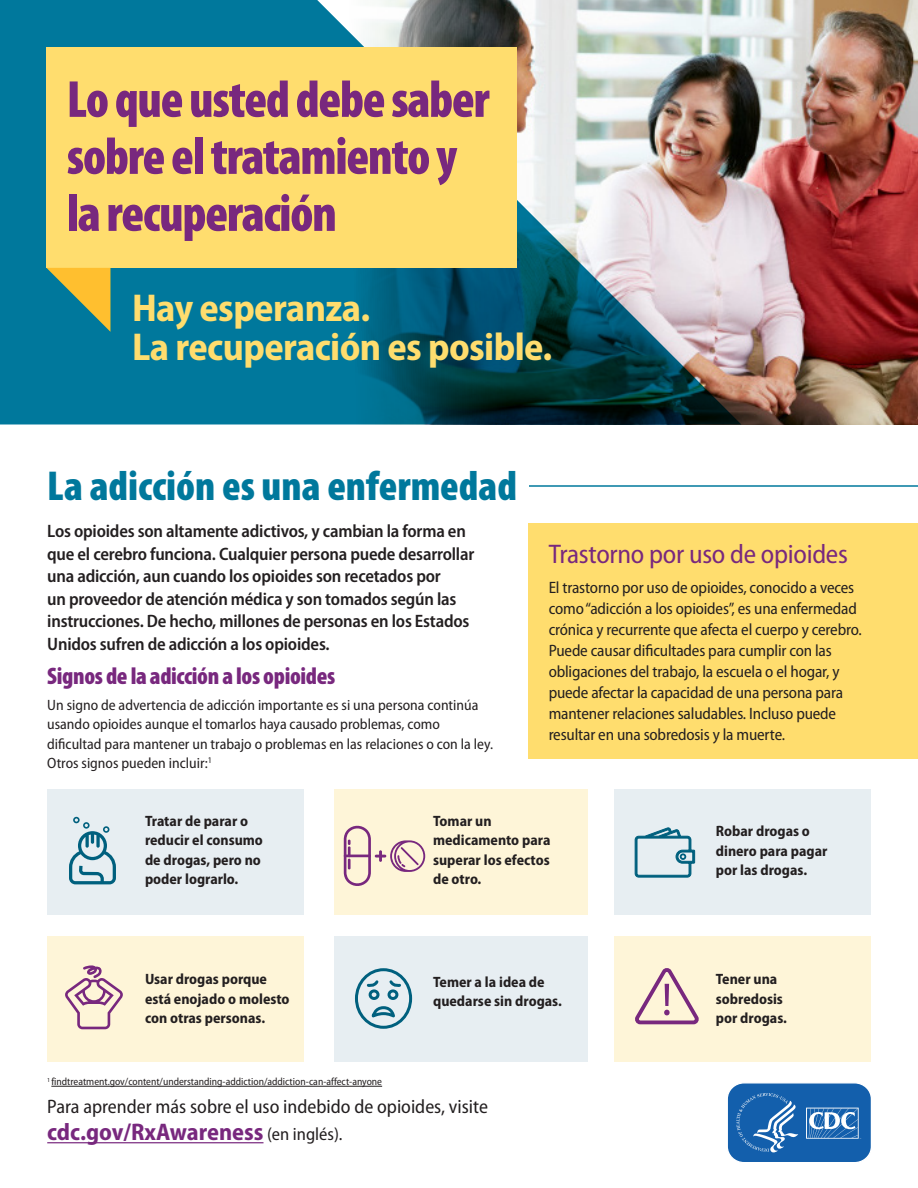
<style>
.page{position:relative;width:918px;height:1188px;background:#fff}
.page>*{position:absolute;margin:0;border:0;box-sizing:border-box;transform-origin:0 0}
.t1{font:900 condensed 52.5px/57px "Myriad Pro";letter-spacing:-.025em;color:#78287e}
.t2{font:900 condensed 42px "Myriad Pro";color:#00789c}
.t3{font:700 semi-condensed 39px/39px "Myriad Pro";letter-spacing:-.015em;color:#ffdd6e}
.t4{font:semi-condensed 27px "Myriad Pro";letter-spacing:-.01em;color:#78287e}
.t5{font:900 condensed 24px "Myriad Pro";letter-spacing:-.015em;color:#78287e}
.t6{font:700 semi-condensed 24px "Myriad Pro";color:#78287e}
.t7{font:semi-condensed 19.5px "Myriad Pro";color:#231f20}
.t8{font:600 semi-condensed 18px/22.5px "Myriad Pro";letter-spacing:-.01em;color:#231f20}
.t9{font:semi-condensed 16.5px/21px "Myriad Pro";letter-spacing:-.01em;color:#231f20}
.t10{font:700 semi-condensed 15px/19.5px "Myriad Pro";color:#231f20}
.t11{font:semi-condensed 15px/19.5px "Myriad Pro";color:#231f20}
.t12{font:semi-condensed 10.5px "Myriad Pro";color:#231f20}
.s1{font-weight:400;font-size:18px;color:#231f20}
</style>
<div class="page">
<img style="left:741px;top:0;width:177px;height:424px">
<img style="left:0;top:0;width:741px;height:424px">
<div style="left:46px;top:47px;width:471px;height:221px;background:#ffdd6e"></div>
<hr style="left:390px;top:485px;width:528px;height:2px;background:#00789c">
<div style="left:529px;top:524px;width:389px;height:235px;background:#ffdd6e"></div>
<div style="left:47px;top:790px;width:257px;height:125px;background:#e7eef2"></div>
<div style="left:47px;top:936px;width:257px;height:125px;background:#fef5d8"></div>
<svg style="left:65px;top:965px;width:58px;height:64px"></svg>
<div style="left:334px;top:790px;width:253px;height:125px;background:#fef5d8"></div>
<div style="left:334px;top:936px;width:253px;height:125px;background:#e7eef2"></div>
<svg style="left:69px;top:817px;width:47px;height:67px"></svg>
<div style="left:614px;top:790px;width:257px;height:125px;background:#e7eef2"></div>
<div style="left:614px;top:936px;width:257px;height:125px;background:#fef5d8"></div>
<svg style="left:634px;top:827px;width:62px;height:51px"></svg>
<hr style="left:47px;top:1142px;width:217px;height:1px;background:#78287e">
<hr style="left:51px;top:1086px;width:331px;height:1px;background:#231f20">
<svg style="left:635px;top:968px;width:64px;height:57px"></svg>
<div style="left:355px;top:968px;width:57px;height:61px;border:3px solid #00607e;border-radius:50%"></div>
<svg style="left:365px;top:978px;width:38px;height:41px"></svg>
<svg style="left:344px;top:825px;width:81px;height:61px"></svg>
<div style="left:47px;top:468px;width:482px;height:38px;background:#fff"></div>
<svg style="left:47px;top:268px;width:63px;height:64px;background:#7e9b65"></svg>
<svg style="left:727px;top:1083px;width:144px;height:79px;background:#3374b7"></svg>
<h1 class="t1" style="left:67px;top:69px;width:424px">Lo que usted debe saber sobre el tratamiento y la recuperación</h1>
<p class="t3" style="left:132px;top:287px;width:422px">Hay esperanza.<br>La recuperación es posible.</p>
<h2 class="t2" style="left:47px;top:459px;width:471px">La adicción es una enfermedad</h2>
<p class="t8" style="left:47px;top:519px;width:429px">Los opioides son altamente adictivos, y cambian la forma en que el cerebro funciona. Cualquier persona puede desarrollar una adicción, aun cuando los opioides son recetados por<br>un proveedor de atención médica y son tomados según las instrucciones. De hecho, millones de personas en los Estados Unidos sufren de adicción a los opioides.</p>
<h3 class="t5" style="left:47px;top:660px;width:289px">Signos de la adicción a los opioides</h3>
<p class="t11" style="left:47px;top:695px;width:447px">Un signo de advertencia de adicción importante es si una persona continúa usando opioides aunque el tomarlos haya causado problemas, como dificultad para mantener un trabajo o problemas en las relaciones o con la ley.<br>Otros signos pueden incluir:<sup>1</sup></p>
<h3 class="t4" style="left:549px;top:537px;width:301px">Trastorno por uso de opioides</h3>
<p class="t9" style="left:549px;top:576px;width:315px">El trastorno por uso de opioides, conocido a veces como “adicción a los opioides”, es una enfermedad crónica y recurrente que afecta el cuerpo y cerebro.<br>Puede causar dificultades para cumplir con las obligaciones del trabajo, la escuela o el hogar, y puede afectar la capacidad de una persona para mantener relaciones saludables. Incluso puede resultar en una sobredosis y la muerte.</p>
<p class="t10" style="left:145px;top:810px;width:119px">Tratar de parar o reducir el consumo de drogas, pero no poder lograrlo.</p>
<p class="t10" style="left:433px;top:810px;width:119px">Tomar un medicamento para superar los efectos de otro.</p>
<p class="t10" style="left:145px;top:969px;width:146px">Usar drogas porque está enojado o molesto con otras personas.</p>
<p class="t10" style="left:433px;top:971px;width:130px">Temer a la idea de quedarse sin drogas.</p>
<p class="t12" style="left:47px;top:1075px;width:336px"><sup>1</sup> findtreatment.gov/content/understanding-addiction/addiction-can-affect-anyone</p>
<p class="t7" style="left:47px;top:1095px;width:442px">Para aprender más sobre el uso indebido de opioides, visite</p>
<p class="t6" style="left:47px;top:1117px;width:297px">cdc.gov/RxAwareness <span class="s1">(en inglés).</span></p>
<p class="t10" style="left:716px;top:821px;width:113px">Robar drogas o dinero para pagar por las drogas.</p>
<p class="t10" style="left:716px;top:969px;width:73px">Tener una sobredosis por drogas.</p>
</div>
